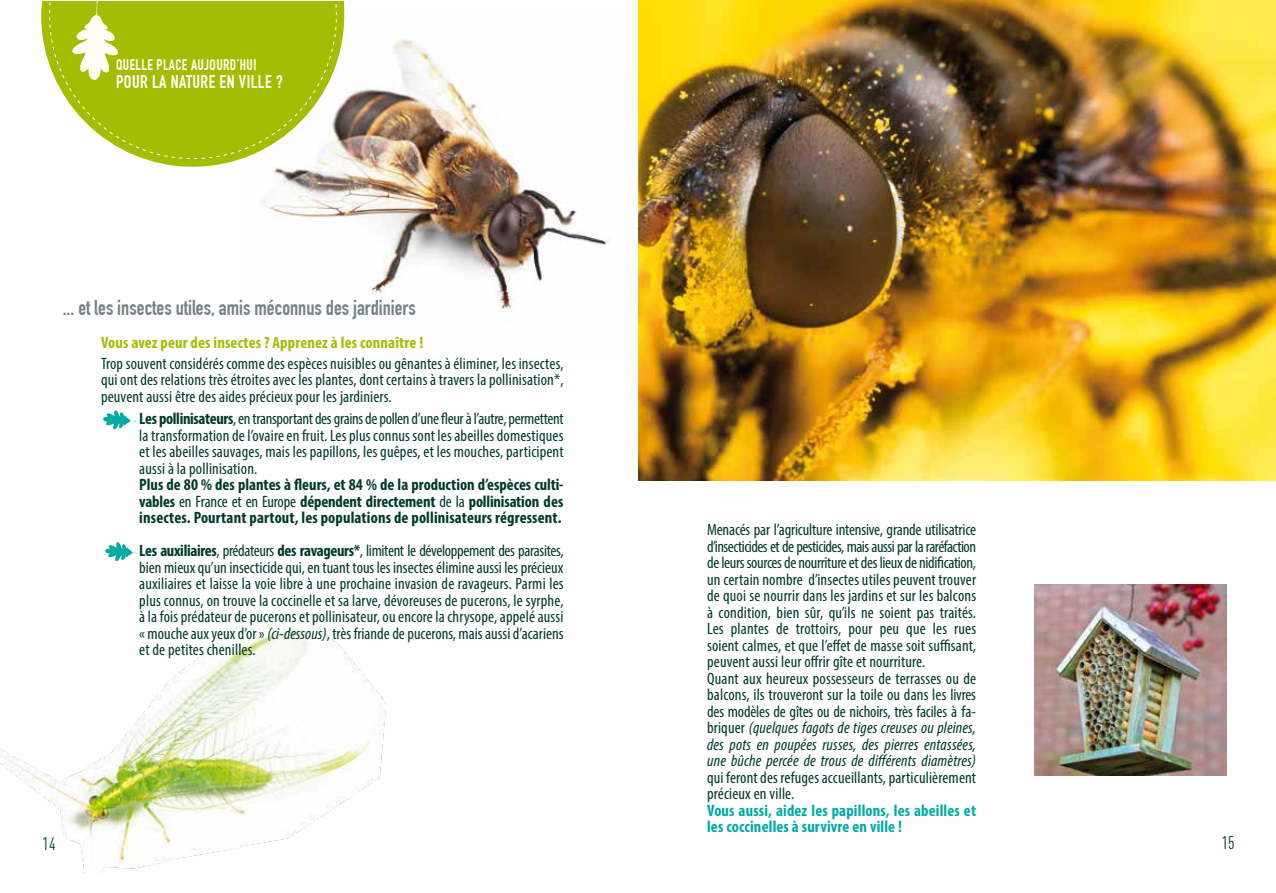
<style>
.page{position:relative;width:1276px;height:893px;background:#fff}
.page>*{position:absolute;margin:0;border:0;box-sizing:border-box;transform-origin:0 0}
.t1{font:700 21px "DIN Condensed";color:#748388}
.t2{font:700 18px "DIN Condensed";color:#fffef5}
.t3{font:18px "DIN Cond";color:#003b26}
.t4{font:condensed 16.5px/16.5px "Myriad Pro";letter-spacing:.01em;color:#003b26;text-align:justify}
.t5{font:700 condensed 16.5px/16.5px "Myriad Pro";letter-spacing:.01em;color:#003b26;text-align:justify}
.t6{font:700 condensed 16.5px/16.5px "Myriad Pro";letter-spacing:.01em;color:#00aba4}
.t7{font:700 condensed 16.5px "Myriad Pro";letter-spacing:.01em;color:#a4bd04}
.t8{font:700 15px "DIN Condensed";color:#fffef5}
.s1{font-weight:700}
.s2{font-weight:400}
.s3{font-style:italic}
</style>
<div class="page">
<img style="left:0;top:625px;width:386px;height:247px">
<img style="left:263px;top:11px;width:347px;height:310px">
<svg style="left:103px;top:410px;width:33px;height:20px"></svg>
<svg style="left:105px;top:542px;width:33px;height:19px"></svg>
<svg style="left:41px;top:1px;width:303px;height:166px"></svg>
<svg style="left:49px;top:1px;width:288px;height:158px;fill:#a4bd04"></svg>
<img style="left:1034px;top:585px;width:192px;height:191px">
<img style="left:638px;top:0;width:638px;height:480px">
<p class="t8" style="left:116px;top:56px;width:7px">QUELLE</p>
<p class="t8" style="left:157px;top:56px;width:7px">PLACE</p>
<p class="t8" style="left:191px;top:56px;width:26px">AUJOURD</p>
<p class="t8" style="left:237px;top:56px;width:10px">’HUI</p>
<p class="t2" style="left:116px;top:71px;width:9px">POUR</p>
<p class="t2" style="left:152px;top:71px;width:36px">LA NATURE</p>
<p class="t2" style="left:220px;top:71px;width:35px">EN VILLE</p>
<p class="t2" style="left:276px;top:71px;width:8px">?</p>
<p class="t1" style="left:63px;top:295px;width:355px">... et les insectes utiles, amis méconnus des jardiniers</p>
<p class="t7" style="left:101px;top:332px;width:324px">Vous avez peur des insectes ? Apprenez à les connaître !</p>
<p class="t4" style="left:101px;top:355px;width:464px">Trop souvent considérés comme des espèces nuisibles ou gênantes à éliminer, les insectes, qui ont des relations très étroites avec les plantes, dont certains à travers la pollinisation*, peuvent aussi être des aides précieux pour les jardiniers.</p>
<p class="t4" style="left:139px;top:410px;width:426px"><span class="s1">Les pollinisateurs</span>, en transportant des grains de pollen d’une fleur à l’autre, permettent la transformation de l’ovaire en fruit. Les plus connus sont les abeilles domestiques et les abeilles sauvages, mais les papillons, les guêpes, et les mouches, participent aussi à la pollinisation.</p>
<p class="t5" style="left:139px;top:476px;width:426px">Plus de 80 % des plantes à fleurs, et 84 % de la production d’espèces culti&shy;vables <span class="s2">en France et en Europe</span> dépendent directement <span class="s2">de la</span> pollinisation des insectes. Pourtant partout, les populations de pollinisateurs régressent.</p>
<p class="t4" style="left:139px;top:542px;width:426px"><span class="s1">Les auxiliaires</span>, prédateurs <span class="s1">des ravageurs*</span>, limitent le développement des parasites, bien mieux qu’un insecticide qui, en tuant tous les insectes élimine aussi les précieux auxiliaires et laisse la voie libre à une prochaine invasion de ravageurs. Parmi les plus connus, on trouve la coccinelle et sa larve, dévoreuses de pucerons, le syrphe, à la fois prédateur de pucerons et pollinisateur, ou encore la chrysope, appelé aussi « mouche aux yeux d’or » <span class="s3">(ci-dessous)</span>, très friande de pucerons, mais aussi d’acariens et de petites chenilles.</p>
<p class="t3" style="left:43px;top:833px;width:14px">14</p>
<p class="t4" style="left:707px;top:521px;width:270px;text-align:left">Menacés par l’agriculture intensive, grande utilisatrice d’insecticides et de pesticides, mais aussi par la raréfaction de leurs sources de nourriture et des lieux de nidification, un certain nombre d’insectes utiles peuvent trouver de quoi se nourrir dans les jardins et sur les balcons à condition, bien sûr, qu’ils ne soient pas traités.<br>Les plantes de trottoirs, pour peu que les rues soient calmes, et que l’effet de masse soit suffisant, peuvent aussi leur offrir gîte et nourriture.<br>Quant aux heureux possesseurs de terrasses ou de balcons, ils trouveront sur la toile ou dans les livres des modèles de gîtes ou de nichoirs, très faciles à fa&shy;briquer <span class="s3">(quelques fagots de tiges creuses ou pleines, des pots en poupées russes, des pierres entassées, une bûche percée de trous de différents diamètres)</span></p>
<p class="t4" style="left:707px;top:769px;width:270px">qui feront des refuges accueillants, particulièrement précieux en ville.</p>
<p class="t6" style="left:707px;top:802px;width:270px">Vous aussi, aidez les papillons, les abeilles et les coccinelles à survivre en ville !</p>
<p class="t3" style="left:1221px;top:832px;width:14px">15</p>
</div>
